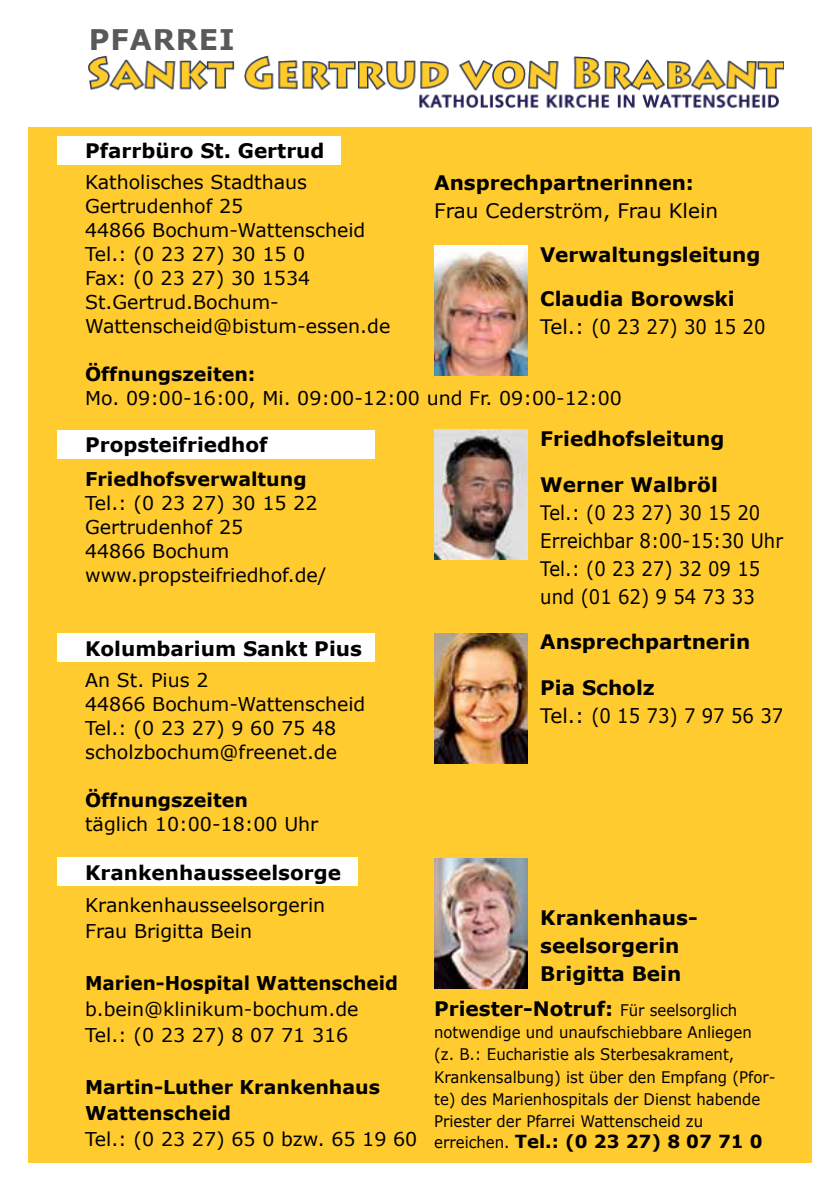
<style>
.page{position:relative;width:840px;height:1191px;background:#fff}
.page>*{position:absolute;margin:0;border:0;box-sizing:border-box;transform-origin:0 0}
.t1{font:700 28.4px "Verdana";letter-spacing:.03em;color:#58595b}
.t2{font:700 20px/28px "Verdana";color:#000}
.t3{font:20px/28px "Verdana";color:#000;scale:.9 1}
.t4{font:20px "Verdana";color:#000}
.t5{font:19px/24px "Verdana";color:#000}
.t6{font:700 19px/26px "Verdana";color:#000}
.t7{font:700 18px "Verdana";color:#000}
.t8{font:16px/22px "Verdana";color:#000;scale:.93 1}
.s1{font-weight:400;font-size:16px}
</style>
<div class="page">
<div style="left:28px;top:127px;width:783px;height:1035px;background:#ffcb2f"></div>
<div style="left:57px;top:857px;width:300px;height:29px;background:#fff"></div>
<div style="left:57px;top:136px;width:283px;height:28px;background:#fff"></div>
<img style="left:88px;top:55px;width:694px;height:53px">
<img style="left:434px;top:246px;width:93px;height:130px">
<div style="left:57px;top:634px;width:317px;height:28px;background:#fff"></div>
<img style="left:434px;top:634px;width:93px;height:130px">
<img style="left:434px;top:430px;width:93px;height:130px">
<div style="left:57px;top:430px;width:317px;height:28px;background:#fff"></div>
<img style="left:434px;top:858px;width:93px;height:130px">
<h1 class="t1" style="left:89px;top:22px;width:147px">PFARREI</h1>
<p class="t2" style="left:85px;top:136px;width:241px">Pfarrbüro St. Gertrud</p>
<p class="t5" style="left:85px;top:169px;width:306px">Katholisches Stadthaus<br>Gertrudenhof 25<br>44866 Bochum-Wattenscheid<br>Tel.: (0 23 27) 30 15 0<br>Fax: (0 23 27) 30 1534<br>St.Gertrud.Bochum-<br>Wattenscheid@bistum-essen.de</p>
<p class="t6" style="left:85px;top:360px;width:172px">Öffnungszeiten:</p>
<p class="t5" style="left:85px;top:385px;width:538px">Mo. 09:00-16:00, Mi. 09:00-12:00 und Fr. 09:00-12:00</p>
<p class="t2" style="left:434px;top:168px;width:261px">Ansprechpartnerinnen:</p>
<p class="t4" style="left:434px;top:198px;width:285px">Frau Cederström, Frau Klein</p>
<p class="t2" style="left:539px;top:233px;width:222px;line-height:43.2px">Verwaltungsleitung<br>Claudia Borowski</p>
<p class="t4" style="left:540px;top:314px;width:226px">Tel.: (0 23 27) 30 15 20</p>
<p class="t2" style="left:85px;top:430px;width:184px">Propsteifriedhof</p>
<p class="t6" style="left:85px;top:466px;width:223px">Friedhofsverwaltung</p>
<p class="t5" style="left:85px;top:490px;width:243px">Tel.: (0 23 27) 30 15 22<br>Gertrudenhof 25<br>44866 Bochum www.propsteifriedhof.de/</p>
<p class="t2" style="left:540px;top:424px;width:185px">Friedhofsleitung</p>
<p class="t2" style="left:540px;top:470px;width:179px">Werner Walbröl</p>
<p class="t3" style="left:540px;top:498px;width:271px">Tel.: (0 23 27) 30 15 20<br>Erreichbar 8:00-15:30 Uhr<br>Tel.: (0 23 27) 32 09 15 und (01 62) 9 54 73 33</p>
<p class="t2" style="left:85px;top:634px;width:278px">Kolumbarium Sankt Pius</p>
<p class="t2" style="left:540px;top:627px;width:211px">Ansprechpartnerin</p>
<p class="t2" style="left:540px;top:673px;width:116px">Pia Scholz</p>
<p class="t4" style="left:540px;top:703px;width:244px">Tel.: (0 15 73) 7 97 56 37</p>
<p class="t5" style="left:85px;top:667px;width:282px">An St. Pius 2<br>44866 Bochum-Wattenscheid<br>Tel.: (0 23 27) 9 60 75 48 scholzbochum@freenet.de</p>
<p class="t6" style="left:85px;top:786px;width:164px">Öffnungszeiten</p>
<p class="t5" style="left:85px;top:811px;width:235px">täglich 10:00-18:00 Uhr</p>
<p class="t2" style="left:85px;top:858px;width:257px">Krankenhausseelsorge</p>
<p class="t5" style="left:85px;top:891px;width:241px;line-height:26px">Krankenhausseelsorgerin<br>Frau Brigitta Bein</p>
<p class="t6" style="left:85px;top:969px;width:314px">Marien-Hospital Wattenscheid</p>
<p class="t5" style="left:85px;top:995px;width:275px;line-height:26px">b.bein@klinikum-bochum.de<br>Tel.: (0 23 27) 8 07 71 316</p>
<p class="t6" style="left:85px;top:1073px;width:296px">Martin-Luther Krankenhaus<br>Wattenscheid</p>
<p class="t5" style="left:85px;top:1126px;width:333px">Tel.: (0 23 27) 65 0 bzw. 65 19 60</p>
<p class="t2" style="left:540px;top:902px;width:159px">Krankenhaus&shy;seelsorgerin<br>Brigitta Bein</p>
<p class="t2" style="left:434px;top:994px;width:304px">Priester-Notruf: <span class="s1">Für seelsorglich</span></p>
<p class="t8" style="left:434px;top:1021px;width:368px">notwendige und unaufschiebbare Anliegen (z. B.: Eucharistie als Sterbesakrament, Krankensalbung) ist über den Empfang (Pfor&shy;te) des Marienhospitals der Dienst habende Priester der Pfarrei Wattenscheid zu</p>
<p class="t7" style="left:434px;top:1130px;width:330px"><span class="s1">erreichen.</span> Tel.: (0 23 27) 8 07 71 0</p>
</div>
